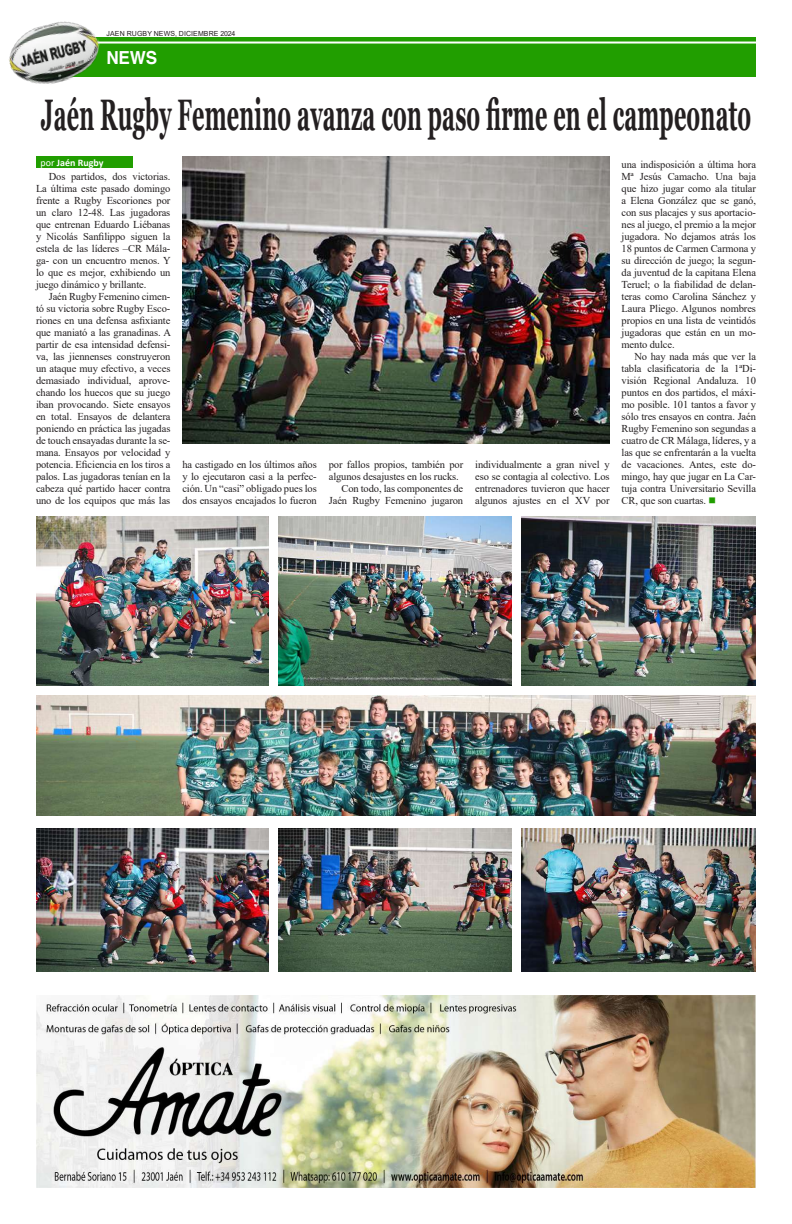
<style>
.page{position:relative;width:792px;height:1224px;background:#fff}
.page>*{position:absolute;margin:0;border:0;box-sizing:border-box;transform-origin:0 0}
.t1{font:700 44.1px "Georgia";letter-spacing:.01em;color:#231f20;scale:.49 1}
.t2{font:700 18px "Helvetica";color:#fff;scale:.95 1}
.t3{font:10.5px/12px "Times New Roman";letter-spacing:-.01em;color:#231f20;text-align:justify}
.t4{font:700 10px "Calibri";color:#fff}
.t5{font:7px "Arial";letter-spacing:.015em;color:#231f20}
.s1{font-weight:400}
.s2{color:#219e00}
</style>
<div class="page">
<div style="left:36px;top:38px;width:720px;height:39px;background:#219e00"></div>
<hr style="left:36px;top:42px;width:720px;height:2px;background:#fff">
<img style="left:8px;top:21px;width:98px;height:63px">
<img style="left:36px;top:996px;width:720px;height:192px">
<div style="left:36px;top:156px;width:96px;height:12px;background:#219e00"></div>
<img style="left:521px;top:828px;width:235px;height:144px">
<img style="left:36px;top:696px;width:720px;height:120px">
<img style="left:182px;top:156px;width:428px;height:288px">
<img style="left:279px;top:828px;width:232px;height:144px">
<img style="left:521px;top:516px;width:235px;height:169px">
<img style="left:36px;top:516px;width:233px;height:169px">
<img style="left:279px;top:516px;width:232px;height:169px">
<img style="left:36px;top:828px;width:233px;height:144px">
<p class="t5" style="left:107px;top:29px;width:130px">JAEN RUGBY NEWS, DICIEMBRE 2024</p>
<h2 class="t2" style="left:106px;top:43px;width:55px">NEWS</h2>
<h1 class="t1" style="left:41px;top:87px;width:1452px">Jaén Rugby Femenino avanza con paso firme en el campeonato</h1>
<p class="t4" style="left:41px;top:155px;width:64px"><span class="s1">por</span> Jaén Rugby</p>
<p class="t3" style="left:36px;top:170px;width:136px;text-indent:13px">Dos partidos, dos victorias.<br>La última este pasado domingo frente a Rugby Escoriones por un claro 12-48. Las jugadoras que entrenan Eduardo Liébanas y Nicolás Sanfilippo siguen la estela de las líderes –CR Mála&shy;ga- con un encuentro menos. Y lo que es mejor, exhibiendo un juego dinámico y brillante.</p>
<p class="t3" style="left:36px;top:290px;width:136px;text-indent:13px">Jaén Rugby Femenino cimen&shy;tó su victoria sobre Rugby Esco&shy;riones en una defensa asfixiante que maniató a las granadinas. A partir de esa intensidad defensi&shy;va, las jiennenses construyeron un ataque muy efectivo, a veces demasiado individual, aprove&shy;chando los huecos que su juego iban provocando. Siete ensayos en total. Ensayos de delantera poniendo en práctica las jugadas de touch ensayadas durante la se&shy;mana. Ensayos por velocidad y potencia. Eficiencia en los tiros a palos. Las jugadoras tenían en la cabeza qué partido hacer contra uno de los equipos que más las</p>
<p class="t3" style="left:182px;top:458px;width:136px">ha castigado en los últimos años y lo ejecutaron casi a la perfec&shy;ción. Un “casi” obligado pues los dos ensayos encajados lo fueron</p>
<p class="t3" style="left:329px;top:458px;width:136px">por fallos propios, también por</p>
<p class="t3" style="left:329px;top:470px;width:132px">algunos desajustes en los rucks.</p>
<p class="t3" style="left:342px;top:482px;width:123px">Con todo, las componentes de</p>
<p class="t3" style="left:329px;top:494px;width:136px">Jaén Rugby Femenino jugaron</p>
<p class="t3" style="left:475px;top:458px;width:136px">individualmente a gran nivel y eso se contagia al colectivo. Los entrenadores tuvieron que hacer algunos ajustes en el XV por</p>
<p class="t3" style="left:622px;top:158px;width:136px">una indisposición a última hora Mª Jesús Camacho. Una baja que hizo jugar como ala titular a Elena González que se ganó, con sus placajes y sus aportacio&shy;nes al juego, el premio a la mejor jugadora. No dejamos atrás los 18 puntos de Carmen Carmona y su dirección de juego; la segun&shy;da juventud de la capitana Elena Teruel; o la fiabilidad de delan&shy;teras como Carolina Sánchez y Laura Pliego. Algunos nombres propios en una lista de veintidós jugadoras que están en un mo&shy;mento dulce.</p>
<p class="t3" style="left:622px;top:350px;width:136px;text-indent:13px">No hay nada más que ver la tabla clasificatoria de la 1ªDi&shy;visión Regional Andaluza. 10 puntos en dos partidos, el máxi&shy;mo posible. 101 tantos a favor y sólo tres ensayos en contra. Jaén Rugby Femenino son segundas a cuatro de CR Málaga, líderes, y a las que se enfrentarán a la vuelta de vacaciones. Antes, este do&shy;mingo, hay que jugar en La Car&shy;tuja contra Universitario Sevilla CR, que son cuartas. <span class="s2">■</span></p>
</div>
